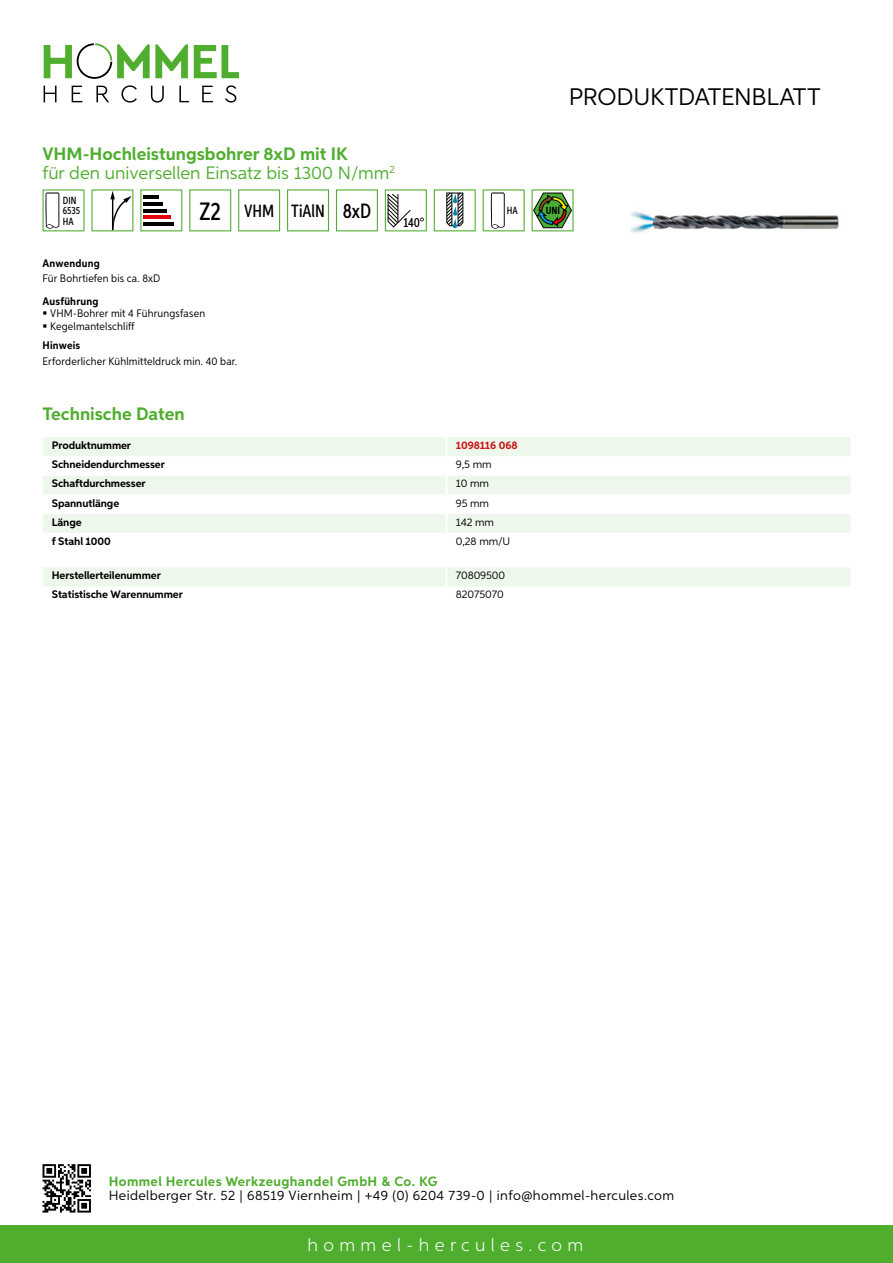
<style>
.page{position:relative;width:893px;height:1263px;background:#fff}
.page>*{position:absolute;margin:0;border:0;box-sizing:border-box;transform-origin:0 0}
.t1{font:24px "Aspira";letter-spacing:-.01em;color:#000}
.t2{font:18px/19.8px "Aspira";color:#50ae2f}
.t3{font:300 18px "Aspira";letter-spacing:.3em;color:#fff}
.t4{font:700 18px "Aspira";color:#50ae2f}
.t5{font:500 17.85px "Aspira XX Nar";color:#000}
.t6{font:13.5px "Aspira";letter-spacing:.03em;color:#000}
.t7{font:700 13.5px "Aspira";letter-spacing:.03em;color:#50ae2f}
.t8{font:500 13.35px "Aspira XX Nar";color:#000}
.t9{font:700 10.95px "Aspira";letter-spacing:-.01em;color:#000}
.t10{font:10.95px/12.8px "Aspira Nar";letter-spacing:.015em;color:#000}
.t11{font:10.95px "Aspira";letter-spacing:-.01em;color:#000}
.t12{font:700 10.95px "Aspira Nar";letter-spacing:.02em;color:#000}
.t13{font:700 10.95px "Aspira";letter-spacing:-.01em;color:#cd1013}
.t14{font:500 10.35px/10.4px "Aspira XX Nar";color:#000}
.t15{font:700 10.35px "Aspira XX Nar";color:#000}
.s1{font-weight:700}
.s2{font-size:25.2px}
.s3{font-size:20.7px}
</style>
<div class="page">
<div style="left:0;top:1226px;width:893px;height:37px;background:#50ae2f"></div>
<svg style="left:43px;top:1164px;width:48px;height:48px"></svg>
<svg style="left:194px;top:45px;width:45px;height:33px"></svg>
<svg style="left:44px;top:43px;width:144px;height:36px"></svg>
<svg style="left:44px;top:86px;width:13px;height:16px"></svg>
<svg style="left:72px;top:86px;width:10px;height:16px"></svg>
<svg style="left:96px;top:86px;width:13px;height:16px"></svg>
<svg style="left:121px;top:85px;width:16px;height:18px"></svg>
<svg style="left:151px;top:86px;width:13px;height:17px"></svg>
<svg style="left:179px;top:86px;width:10px;height:16px"></svg>
<svg style="left:202px;top:86px;width:11px;height:16px"></svg>
<svg style="left:225px;top:85px;width:11px;height:18px"></svg>
<div style="left:43px;top:437px;width:807px;height:19px;background:#eef7eb"></div>
<svg style="left:43px;top:476px;width:807px;height:57px;fill:#eef7eb"></svg>
<hr style="left:445px;top:437px;width:3px;height:19px;background:#fff">
<hr style="left:445px;top:475px;width:3px;height:20px;background:#fff">
<hr style="left:445px;top:495px;width:3px;height:19px;background:#fff">
<hr style="left:445px;top:514px;width:3px;height:19px;background:#fff">
<div style="left:43px;top:567px;width:807px;height:19px;background:#eef7eb"></div>
<svg style="left:43px;top:189px;width:42px;height:42px"></svg>
<svg style="left:91px;top:189px;width:42px;height:42px"></svg>
<svg style="left:140px;top:189px;width:42px;height:42px"></svg>
<hr style="left:143px;top:196px;width:16px;height:3px;background:#000">
<hr style="left:143px;top:202px;width:20px;height:4px;background:#000">
<hr style="left:143px;top:209px;width:24px;height:3px;background:#000">
<hr style="left:143px;top:216px;width:27px;height:3px;background:#e3000b">
<hr style="left:143px;top:222px;width:31px;height:4px;background:#000">
<svg style="left:189px;top:189px;width:42px;height:42px"></svg>
<svg style="left:238px;top:189px;width:42px;height:42px"></svg>
<svg style="left:287px;top:189px;width:42px;height:42px"></svg>
<svg style="left:336px;top:189px;width:42px;height:42px"></svg>
<svg style="left:385px;top:189px;width:42px;height:42px"></svg>
<svg style="left:434px;top:189px;width:42px;height:42px"></svg>
<svg style="left:483px;top:189px;width:42px;height:42px"></svg>
<svg style="left:532px;top:189px;width:42px;height:42px"></svg>
<img style="left:630px;top:211px;width:209px;height:22px">
<h2 class="t2" style="left:43px;top:143px;width:354px"><span class="s1">VHM-Hochleistungsbohrer 8xD mit IK<br></span>für den universellen Einsatz bis 1300 N/mm<sup>2</sup></h2>
<p class="t14" style="left:63px;top:195px;width:19px">DIN<br>6535<br>HA</p>
<h3 class="t5" style="left:200px;top:200px;width:173px"><span class="s2">Z2</span> VHM TiAlN <span class="s3">8xD</span></h3>
<p class="t8" style="left:404px;top:215px;width:22px">140°</p>
<p class="t12" style="left:43px;top:257px;width:59px">Anwendung</p>
<p class="t10" style="left:43px;top:272px;width:119px">Für Bohrtiefen bis ca. 8xD</p>
<p class="t12" style="left:43px;top:294px;width:58px">Ausführung</p>
<p class="t10" style="left:50px;top:307px;width:156px">VHM-Bohrer mit 4 Führungsfasen<br>Kegelmantelschliff</p>
<p class="t12" style="left:43px;top:339px;width:39px">Hinweis</p>
<p class="t10" style="left:43px;top:354px;width:196px">Erforderlicher Kühlmitteldruck min. 40 bar.</p>
<h1 class="t1" style="left:569px;top:82px;width:253px">Produktdatenblatt</h1>
<p class="t14" style="left:507px;top:205px;width:12px">HA</p>
<p class="t15" style="left:546px;top:205px;width:16px">UNI</p>
<h2 class="t4" style="left:43px;top:403px;width:144px">Technische Daten</h2>
<p class="t9" style="left:52px;top:439px;width:81px">Produktnummer</p>
<p class="t13" style="left:456px;top:439px;width:63px">1098116 068</p>
<p class="t9" style="left:52px;top:458px;width:115px">Schneidendurchmesser</p>
<p class="t11" style="left:456px;top:458px;width:37px">9,5 mm</p>
<p class="t9" style="left:52px;top:477px;width:95px">Schaftdurchmesser</p>
<p class="t11" style="left:456px;top:477px;width:35px">10 mm</p>
<p class="t9" style="left:52px;top:496px;width:69px">Spannutlänge</p>
<p class="t11" style="left:456px;top:496px;width:35px">95 mm</p>
<p class="t9" style="left:52px;top:515px;width:31px">Länge</p>
<p class="t11" style="left:456px;top:515px;width:40px">142 mm</p>
<p class="t9" style="left:52px;top:534px;width:60px">f Stahl 1000</p>
<p class="t11" style="left:456px;top:534px;width:54px">0,28 mm/U</p>
<p class="t9" style="left:52px;top:569px;width:111px">Herstellerteilenummer</p>
<p class="t11" style="left:456px;top:569px;width:51px">70809500</p>
<p class="t9" style="left:52px;top:588px;width:132px">Statistische Warennummer</p>
<p class="t11" style="left:456px;top:588px;width:49px">82075070</p>
<p class="t7" style="left:109px;top:1172px;width:330px">Hommel Hercules Werkzeughandel GmbH &amp; Co. KG</p>
<p class="t6" style="left:109px;top:1187px;width:567px">Heidelberger Str. 52 | 68519 Viernheim | +49 (0) 6204 739-0 | info@hommel-hercules.com</p>
<h2 class="t3" style="left:307px;top:1234px;width:277px">hommel-hercules.com</h2>
</div>
